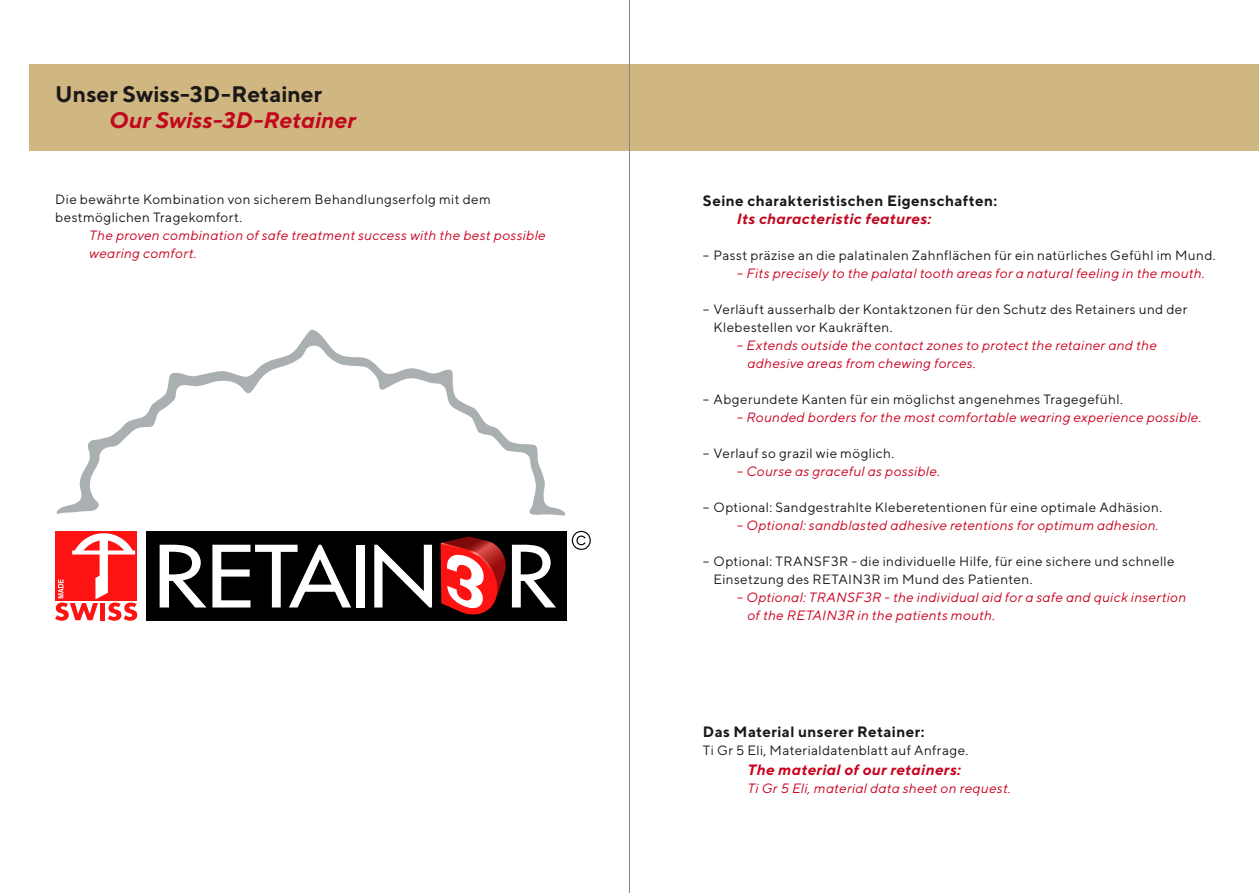
<style>
.page{position:relative;width:1259px;height:893px;background:#fff}
.page>*{position:absolute;margin:0;border:0;box-sizing:border-box;transform-origin:0 0}
.t1{font:700 22.5px "TT Norms";color:#1a1818}
.t2{font:italic 700 22.5px "TT Norms";color:#c0081f}
.t3{font:700 15px "TT Norms";letter-spacing:.025em;color:#1a1818}
.t4{font:italic 700 15px "TT Norms";letter-spacing:.02em;color:#ca001e}
.t5{font:italic 700 15px "TT Norms";letter-spacing:.02em;color:#c0081f}
.t6{font:13.5px/18px "TT Norms";letter-spacing:.03em;color:#1a1818}
.t7{font:italic 13.5px/18px "TT Norms";letter-spacing:.025em;color:#ca001e}
</style>
<div class="page">
<div style="left:30px;top:64px;width:1229px;height:86px;background:#d0b782"></div>
<svg style="left:56px;top:329px;width:510px;height:187px"></svg>
<div style="left:147px;top:531px;width:420px;height:90px;background:#000"></div>
<div style="left:56px;top:531px;width:81px;height:70px;background:#fd1312"></div>
<svg style="left:55px;top:533px;width:82px;height:88px"></svg>
<svg style="left:160px;top:545px;width:46px;height:62px"></svg>
<div style="left:356px;top:545px;width:9px;height:62px;background:#fff"></div>
<svg style="left:512px;top:545px;width:44px;height:62px"></svg>
<svg style="left:212px;top:545px;width:139px;height:62px"></svg>
<svg style="left:374px;top:545px;width:58px;height:62px"></svg>
<svg style="left:440px;top:536px;width:66px;height:78px"></svg>
<svg style="left:572px;top:531px;width:19px;height:19px"></svg>
<hr style="left:629px;top:0;width:1px;height:893px;background:#818386">
<h1 class="t1" style="left:55px;top:80px;width:268px">Unser Swiss-3D-Retainer</h1>
<h1 class="t2" style="left:89px;top:106px;width:269px">O ur Swiss-3D-Retainer</h1>
<p class="t6" style="left:55px;top:190px;width:437px">Die bewährte Kombination von sicherem Behandlungserfolg mit dem bestmöglichen Tragekomfort.</p>
<p class="t7" style="left:89px;top:226px;width:458px">The proven combination of safe treatment success with the best possible wearing comfort.</p>
<p class="t3" style="left:703px;top:191px;width:296px">Seine charakteristischen Eigenschaften:</p>
<p class="t5" style="left:737px;top:209px;width:196px">Its characteristic features:</p>
<p class="t6" style="left:703px;top:246px;width:514px">– Passt präzise an die palatinalen Zahnflächen für ein natürliches Gefühl im Mund.</p>
<p class="t7" style="left:737px;top:264px;width:469px">– Fits precisely to the palatal tooth areas for a natural feeling in the mouth.</p>
<p class="t6" style="left:713px;top:300px;width:475px;text-indent:-11px">– Verläuft ausserhalb der Kontaktzonen für den Schutz des Retainers und der<br>Klebestellen vor Kaukräften.</p>
<p class="t7" style="left:747px;top:336px;width:411px;text-indent:-11px">– Extends outside the contact zones to protect the retainer and the adhesive areas from chewing forces.</p>
<p class="t6" style="left:703px;top:390px;width:421px">– Abgerundete Kanten für ein möglichst angenehmes Tragegefühl.</p>
<p class="t7" style="left:737px;top:408px;width:466px">– Rounded borders for the most comfortable wearing experience possible.</p>
<p class="t6" style="left:703px;top:444px;width:193px">– Verlauf so grazil wie möglich.</p>
<p class="t7" style="left:737px;top:462px;width:205px">– Course as graceful as possible.</p>
<p class="t6" style="left:703px;top:498px;width:461px">– Optional: Sandgestrahlte Kleberetentionen für eine optimale Adhäsion.</p>
<p class="t7" style="left:737px;top:516px;width:423px">– Optional: sandblasted adhesive retentions for optimum adhesion.</p>
<p class="t6" style="left:713px;top:552px;width:463px;text-indent:-11px">– Optional: TRANSF3R - die individuelle Hilfe, für eine sichere und schnelle<br>Einsetzung des RETAIN3R im Mund des Patienten.</p>
<p class="t7" style="left:747px;top:588px;width:440px;text-indent:-11px">– Optional: TRANSF3R - the individual aid for a safe and quick insertion of the RETAIN3R in the patients mouth.</p>
<p class="t3" style="left:703px;top:723px;width:223px">Das M aterial unserer Retainer:</p>
<p class="t6" style="left:703px;top:741px;width:267px">Ti Gr 5 Eli, Materialdatenblatt auf Anfrage.</p>
<p class="t4" style="left:747px;top:760px;width:215px">The material of our retainers:</p>
<p class="t7" style="left:747px;top:779px;width:265px">Ti Gr 5 Eli, material data sheet on request.</p>
</div>
